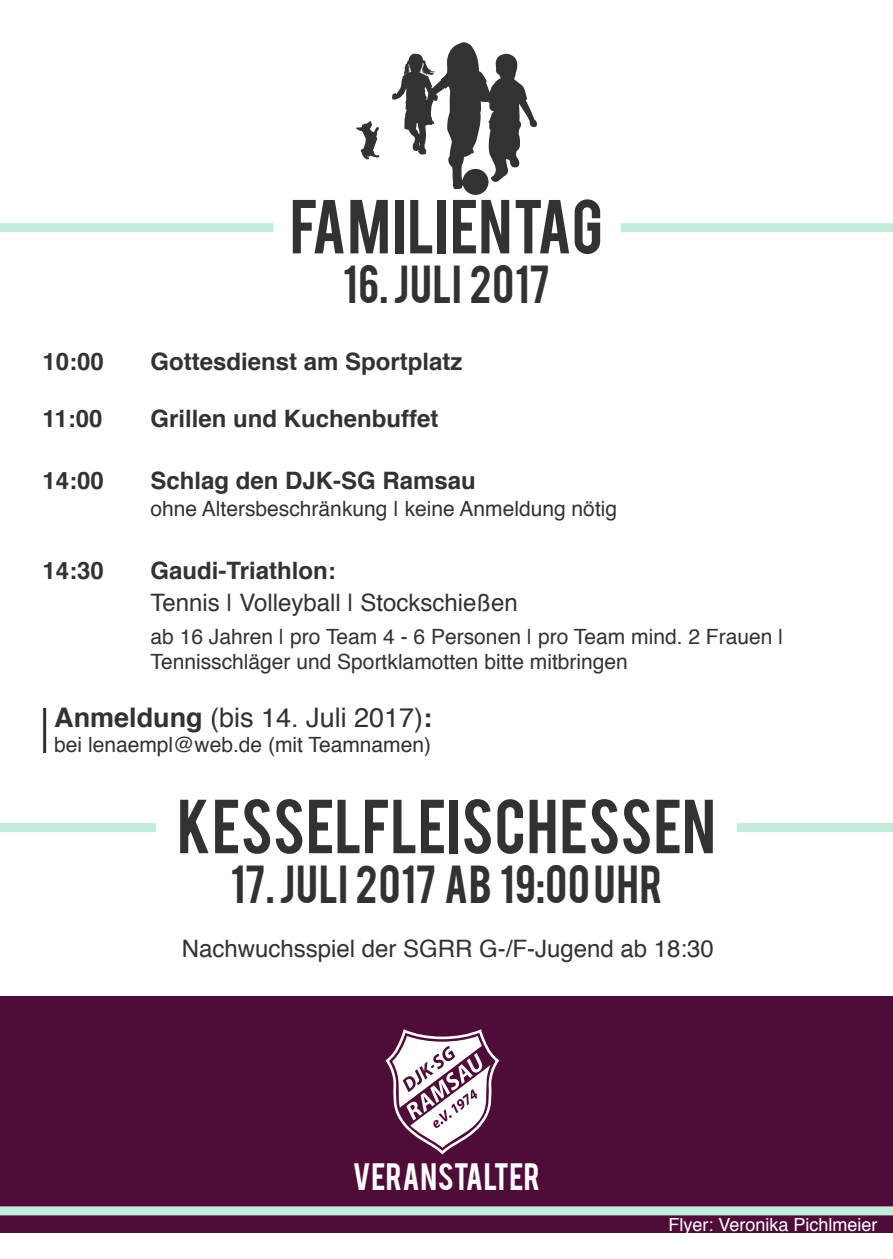
<style>
.page{position:relative;width:893px;height:1259px;background:#fff}
.page>*{position:absolute;margin:0;border:0;box-sizing:border-box;transform-origin:0 0}
.t1{font:60px "Bebas";color:#323232}
.t2{font:42px "Bebas";letter-spacing:.02em;color:#323232}
.t3{font:30px "Bebas";letter-spacing:.015em;color:#fff}
.t4{font:27px "Helvetica";color:#323232}
.t5{font:700 24px "Helvetica";color:#323232}
.t6{font:24px "Helvetica";color:#323232}
.t7{font:21px "Helvetica";color:#323232}
.t8{font:18px "Helvetica";color:#fff}
.s1{font-weight:700}
</style>
<div class="page">
<div style="left:0;top:996px;width:893px;height:237px;background:#500c38"></div>
<div style="left:0;top:1206px;width:893px;height:9px;background:#c3ecda"></div>
<hr style="left:43px;top:708px;width:3px;height:45px;background:#323232">
<svg style="left:385px;top:1029px;width:115px;height:126px"></svg>
<div style="left:0;top:223px;width:273px;height:9px;background:#c3ecda"></div>
<div style="left:462px;top:169px;width:26px;height:26px;background:#323232;border-radius:50%"></div>
<svg style="left:392px;top:42px;width:145px;height:147px"></svg>
<svg style="left:356px;top:121px;width:23px;height:38px"></svg>
<div style="left:621px;top:223px;width:272px;height:9px;background:#c3ecda"></div>
<div style="left:0;top:823px;width:156px;height:9px;background:#c3ecda"></div>
<div style="left:737px;top:823px;width:156px;height:9px;background:#c3ecda"></div>
<p class="t1" style="left:290px;top:183px;width:314px">FAMILIENTAG</p>
<p class="t2" style="left:343px;top:254px;width:209px">16. JULI 2017</p>
<p class="t5" style="left:43px;top:342px;width:63px">10:00</p>
<p class="t5" style="left:151px;top:342px;width:314px">Gottesdienst am Sportplatz</p>
<p class="t5" style="left:43px;top:399px;width:62px">11:00</p>
<p class="t5" style="left:151px;top:399px;width:290px">Grillen und Kuchenbuffet</p>
<p class="t5" style="left:43px;top:461px;width:63px">14:00</p>
<p class="t5" style="left:151px;top:461px;width:327px">Schlag den DJK-SG Ramsau</p>
<p class="t7" style="left:151px;top:492px;width:468px">ohne Altersbeschränkung | keine Anmeldung nötig</p>
<p class="t5" style="left:43px;top:551px;width:63px">14:30</p>
<p class="t5" style="left:151px;top:551px;width:187px">Gaudi-Triathlon:</p>
<p class="t6" style="left:151px;top:584px;width:369px">Tennis | Volleyball | Stockschießen</p>
<p class="t7" style="left:151px;top:620px;width:635px">ab 16 Jahren | pro Team 4 - 6 Personen | pro Team mind. 2 Frauen |</p>
<p class="t7" style="left:151px;top:645px;width:479px">Tennisschläger und Sportklamotten bitte mitbringen</p>
<p class="t4" style="left:54px;top:696px;width:380px"><span class="s1">Anmeldung</span> (bis 14. Juli 2017)<span class="s1">:</span></p>
<p class="t7" style="left:54px;top:728px;width:378px">bei lenaempl@web.de (mit Teamnamen)</p>
<p class="t1" style="left:177px;top:783px;width:540px">KESSELFLEISCHESSEN</p>
<p class="t2" style="left:230px;top:853px;width:434px">17. JULI 2017 AB 19:00 UHR</p>
<p class="t6" style="left:182px;top:930px;width:534px">Nachwuchsspiel der SGRR G-/F-Jugend ab 18:30</p>
<p class="t3" style="left:353px;top:1155px;width:188px">VERANSTALTER</p>
<p class="t8" style="left:668px;top:1211px;width:211px">Flyer: Veronika Pichlmeier</p>
</div>
